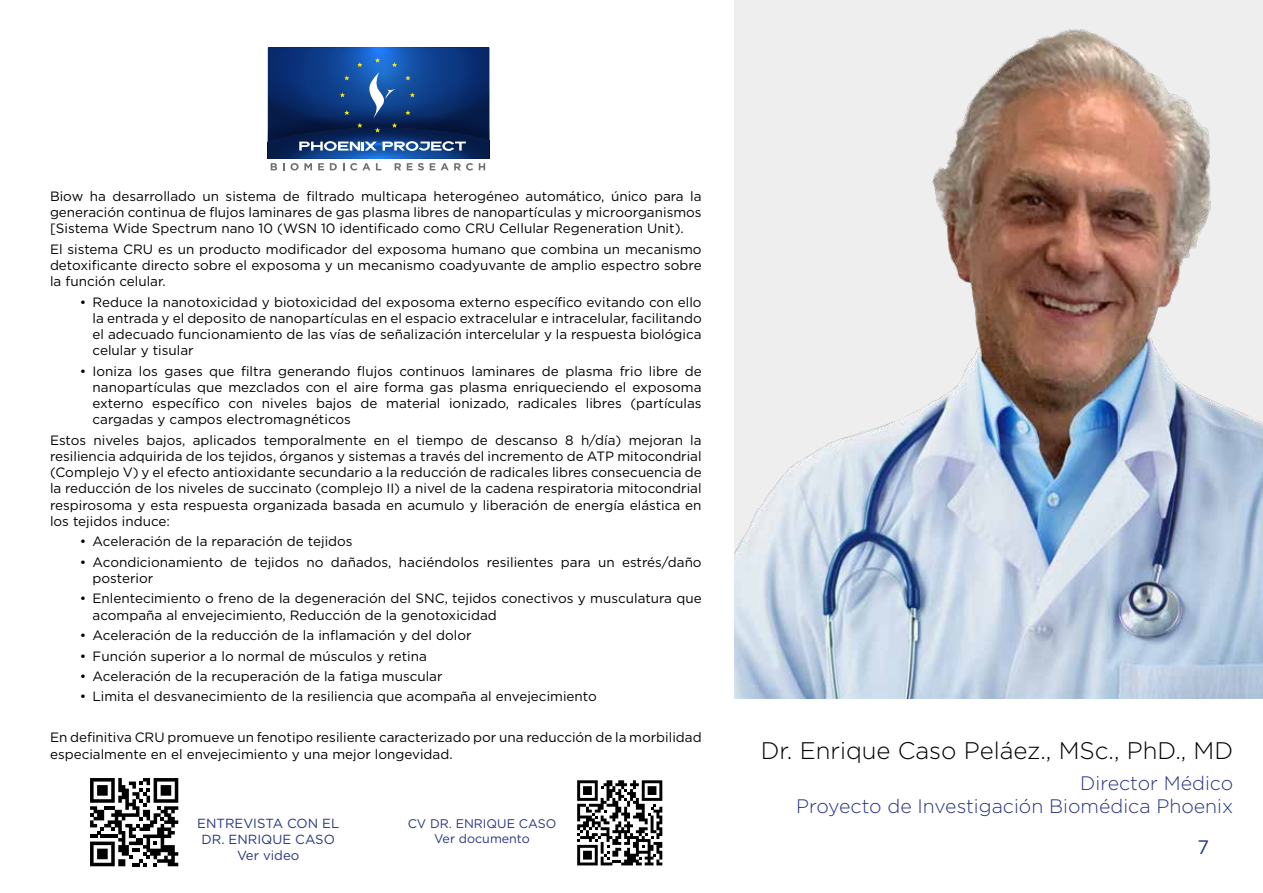
<style>
.page{position:relative;width:1263px;height:893px;background:#fff}
.page>*{position:absolute;margin:0;border:0;box-sizing:border-box;transform-origin:0 0}
.t1{font:300 24px "Gotham";color:#000}
.t2{font:300 19.5px/23.4px "Gotham";color:#283583;text-align:right}
.t3{font:19.5px "Gotham";color:#283583}
.t4{font:13.5px/16.2px "Gotham";color:#000;text-align:justify}
.t5{font:13.2px/15.9px "Gotham";color:#283583;text-align:center}
.t6{font:12.45px/15px "Gotham";color:#283583;text-align:center}
</style>
<div class="page">
<div style="left:735px;top:0;width:528px;height:698px;background:#eee"></div>
<img style="left:735px;top:29px;width:528px;height:669px">
<svg style="left:268px;top:47px;width:221px;height:123px"></svg>
<svg style="left:90px;top:778px;width:88px;height:88px"></svg>
<svg style="left:577px;top:780px;width:85px;height:85px"></svg>
<p class="t4" style="left:50px;top:188px;width:653px">Biow ha desarrollado un sistema de filtrado multicapa heterogéneo automático, único para la generación continua de flujos laminares de gas plasma libres de nanopartículas y microorganismos [Sistema Wide Spectrum nano 10 (WSN 10 identificado como CRU Cellular Regeneration Unit).</p>
<p class="t4" style="left:50px;top:241px;width:653px">El sistema CRU es un producto modificador del exposoma humano que combina un mecanismo detoxificante directo sobre el exposoma y un mecanismo coadyuvante de amplio espectro sobre la función celular.</p>
<p class="t4" style="left:93px;top:294px;width:611px;text-indent:-13px">• Reduce la nanotoxicidad y biotoxicidad del exposoma externo específico evitando con ello la entrada y el deposito de nanopartículas en el espacio extracelular e intracelular, facilitando el adecuado funcionamiento de las vías de señalización intercelular y la respuesta biológica celular y tisular</p>
<p class="t4" style="left:93px;top:363px;width:611px;text-indent:-13px">• Ioniza los gases que filtra generando flujos continuos laminares de plasma frio libre de nanopartículas que mezclados con el aire forma gas plasma enriqueciendo el exposoma externo específico con niveles bajos de material ionizado, radicales libres (partículas cargadas y campos electromagnéticos</p>
<p class="t4" style="left:50px;top:432px;width:653px">Estos niveles bajos, aplicados temporalmente en el tiempo de descanso 8 h/día) mejoran la resiliencia adquirida de los tejidos, órganos y sistemas a través del incremento de ATP mitocondrial (Complejo V) y el efecto antioxidante secundario a la reducción de radicales libres consecuencia de la reducción de los niveles de succinato (complejo II) a nivel de la cadena respiratoria mitocondrial respirosoma y esta respuesta organizada basada en acumulo y liberación de energía elástica en los tejidos induce:</p>
<p class="t4" style="left:80px;top:533px;width:274px">• Aceleración de la reparación de tejidos</p>
<p class="t4" style="left:93px;top:554px;width:611px;text-indent:-13px">• Acondicionamiento de tejidos no dañados, haciéndolos resilientes para un estrés/daño posterior</p>
<p class="t4" style="left:93px;top:590px;width:611px;text-indent:-13px">• Enlentecimiento o freno de la degeneración del SNC, tejidos conectivos y musculatura que acompaña al envejecimiento, Reducción de la genotoxicidad</p>
<p class="t4" style="left:80px;top:627px;width:393px">• Aceleración de la reducción de la inflamación y del dolor</p>
<p class="t4" style="left:80px;top:647px;width:349px">• Función superior a lo normal de músculos y retina</p>
<p class="t4" style="left:80px;top:668px;width:364px">• Aceleración de la recuperación de la fatiga muscular</p>
<p class="t4" style="left:80px;top:688px;width:519px">• Limita el desvanecimiento de la resiliencia que acompaña al envejecimiento</p>
<p class="t4" style="left:50px;top:729px;width:653px">En definitiva CRU promueve un fenotipo resiliente caracterizado por una reducción de la morbilidad especialmente en el envejecimiento y una mejor longevidad.</p>
<p class="t5" style="left:197px;top:815px;width:144px">ENTREVISTA CON EL<br>DR. ENRIQUE CASO<br>Ver video</p>
<p class="t6" style="left:408px;top:816px;width:150px">CV DR. ENRIQUE CASO<br>Ver documento</p>
<h1 class="t1" style="left:761px;top:735px;width:474px">Dr. Enrique Caso Peláez., MSc., PhD., MD</h1>
<h2 class="t2" style="left:796px;top:771px;width:439px">Director Médico<br>Proyecto de Investigación Biomédica Phoenix</h2>
<h2 class="t3" style="left:1197px;top:835px;width:13px">7</h2>
</div>
